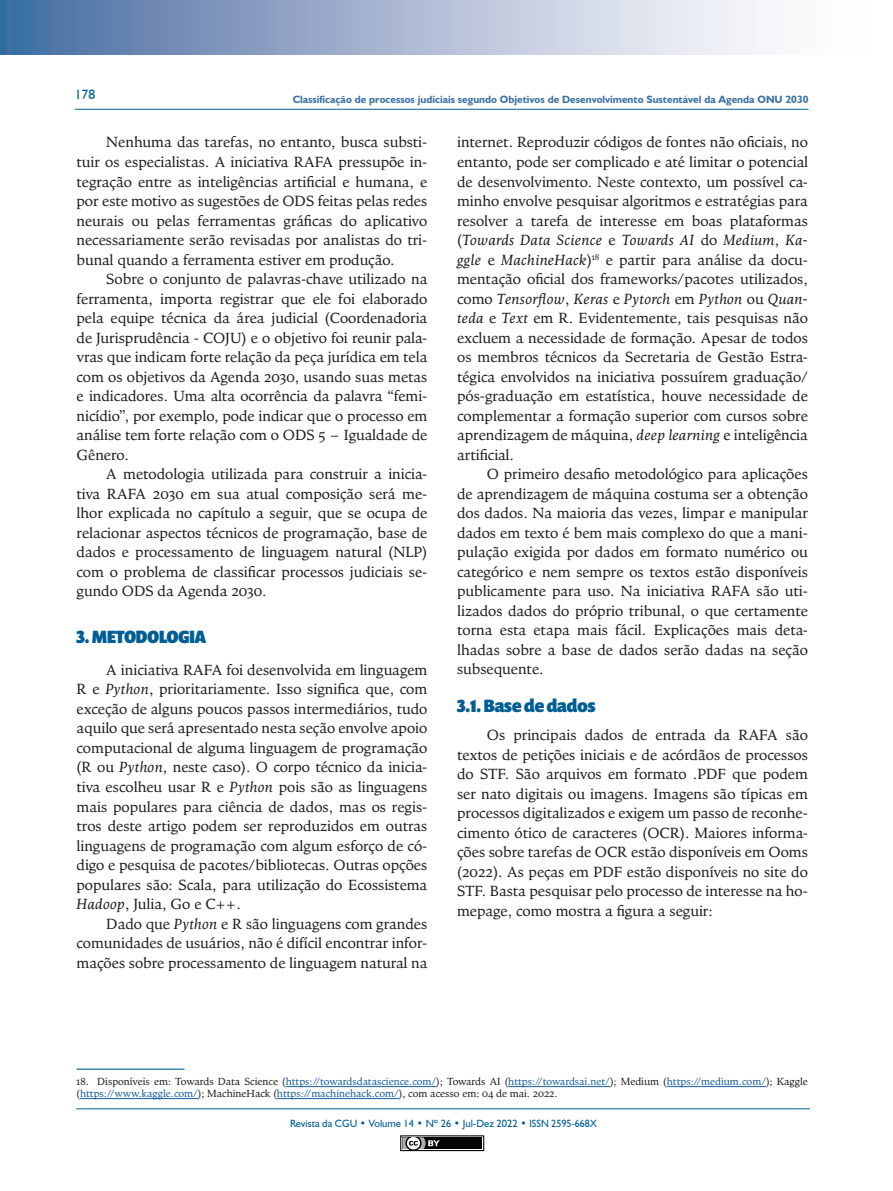
<style>
.page{position:relative;width:893px;height:1191px;background:#fff}
.page>*{position:absolute;margin:0;border:0;box-sizing:border-box;transform-origin:0 0}
.SUBTÍTULO_DUAS_COLUN{font:900 18px "Prenton RP Cond";color:#015d94}
.TÍTULO_DUAS_COLUNAS{font:900 18px "Prenton RP Cond";color:#015d94}
.TEXTO_DUAS_COLUNAS{font:15px/19.5px "Goodchild Pro";color:#231f20;text-align:justify}
.t1{font:13.5px "Humanist 521 BT";color:#015d94}
.NOTA_DE_RODAPÉ{font:10.5px/12px "Goodchild Pro";color:#175d9e}
.t2{font:700 10.5px "Humanist 521 BT";color:#3a71a3}
.t3{font:10.5px "Humanist 521 BT";color:#015d94}
.s1{font-style:italic}
.s2{color:#231f20}
</style>
<div class="page">
<svg style="left:0;top:0;width:769px;height:54px;background:#a3b4cf"></svg>
<hr style="left:75px;top:109px;width:733px;height:1px;background:#015d94">
<hr style="left:76px;top:1108px;width:734px;height:1px;background:#015d94">
<div style="left:400px;top:1135px;width:84px;height:16px;border:1px solid #040503"></div>
<div style="left:402px;top:1137px;width:80px;height:12px;background:#040503"></div>
<svg style="left:400px;top:1135px;width:40px;height:16px"></svg>
<hr style="left:77px;top:1068px;width:108px;height:1px;background:#015d94">
<hr style="left:286px;top:1086px;width:150px;height:1px;background:#175d9e">
<hr style="left:508px;top:1086px;width:102px;height:1px;background:#175d9e">
<hr style="left:667px;top:1086px;width:99px;height:1px;background:#175d9e">
<hr style="left:80px;top:1098px;width:118px;height:1px;background:#175d9e">
<hr style="left:277px;top:1098px;width:122px;height:1px;background:#175d9e">
<p class="t1" style="left:75px;top:86px;width:22px">178</p>
<p class="t2" style="left:293px;top:93px;width:517px">Classificação de processos judiciais segundo Objetivos de Desenvolvimento Sustentável da Agenda ONU 2030</p>
<p class="TEXTO_DUAS_COLUNAS" style="left:77px;top:133px;width:352px;text-indent:30px">Nenhuma das tarefas, no entanto, busca substi&shy;tuir os especialistas. A iniciativa RAFA pressupõe in&shy;tegração entre as inteligências artificial e humana, e por este motivo as sugestões de ODS feitas pelas redes neurais ou pelas ferramentas gráficas do aplicativo necessariamente serão revisadas por analistas do tri&shy;bunal quando a ferramenta estiver em produção.</p>
<p class="TEXTO_DUAS_COLUNAS" style="left:77px;top:269px;width:352px;text-indent:30px">Sobre o conjunto de palavras-chave utilizado na ferramenta, importa registrar que ele foi elaborado pela equipe técnica da área judicial (Coordenadoria de Jurisprudência - COJU) e o objetivo foi reunir pala&shy;vras que indicam forte relação da peça jurídica em tela com os objetivos da Agenda 2030, usando suas metas e indicadores. Uma alta ocorrência da palavra “femi&shy;nicídio”, por exemplo, pode indicar que o processo em análise tem forte relação com o ODS 5 – Igualdade de Gênero.</p>
<p class="TEXTO_DUAS_COLUNAS" style="left:77px;top:464px;width:352px;text-indent:30px">A metodologia utilizada para construir a inicia&shy;tiva RAFA 2030 em sua atual composição será me&shy;lhor explicada no capítulo a seguir, que se ocupa de relacionar aspectos técnicos de programação, base de dados e processamento de linguagem natural (NLP) com o problema de classificar processos judiciais se&shy;gundo ODS da Agenda 2030.</p>
<p class="TÍTULO_DUAS_COLUNAS" style="left:77px;top:625px;width:131px">3. METODOLOGIA</p>
<p class="TEXTO_DUAS_COLUNAS" style="left:77px;top:660px;width:352px;text-indent:30px">A iniciativa RAFA foi desenvolvida em linguagem R e <span class="s1">Python</span>, prioritariamente. Isso significa que, com exceção de alguns poucos passos intermediários, tudo aquilo que será apresentado nesta seção envolve apoio computacional de alguma linguagem de programação (R ou <span class="s1">Python</span>, neste caso). O corpo técnico da inicia&shy;tiva escolheu usar R e <span class="s1">Python</span> pois são as linguagens mais populares para ciência de dados, mas os regis&shy;tros deste artigo podem ser reproduzidos em outras linguagens de programação com algum esforço de có&shy;digo e pesquisa de pacotes/bibliotecas. Outras opções populares são: Scala, para utilização do Ecossistema <span class="s1">Hadoop</span>, Julia, Go e C++.</p>
<p class="TEXTO_DUAS_COLUNAS" style="left:77px;top:913px;width:352px;text-indent:30px">Dado que <span class="s1">Python</span> e R são linguagens com grandes comunidades de usuários, não é difícil encontrar infor&shy;mações sobre processamento de linguagem natural na</p>
<p class="TEXTO_DUAS_COLUNAS" style="left:457px;top:133px;width:352px">internet. Reproduzir códigos de fontes não oficiais, no entanto, pode ser complicado e até limitar o potencial de desenvolvimento. Neste contexto, um possível ca&shy;minho envolve pesquisar algoritmos e estratégias para resolver a tarefa de interesse em boas plataformas (<span class="s1">Towards Data Science</span> e <span class="s1">Towards AI</span> do <span class="s1">Medium</span>, <span class="s1">Ka&shy;ggle</span> e <span class="s1">MachineHack</span>)<sup>18</sup> e partir para análise da docu&shy;mentação oficial dos frameworks/pacotes utilizados, como <span class="s1">Tensorflow</span>, <span class="s1">Keras</span> e <span class="s1">Pytorch</span> em <span class="s1">Python</span> ou <span class="s1">Quan&shy;teda</span> e <span class="s1">Text</span> em R. Evidentemente, tais pesquisas não excluem a necessidade de formação. Apesar de todos os membros técnicos da Secretaria de Gestão Estra&shy;tégica envolvidos na iniciativa possuírem graduação/ pós-graduação em estatística, houve necessidade de complementar a formação superior com cursos sobre aprendizagem de máquina, <span class="s1">deep learning</span> e inteligência artificial.</p>
<p class="TEXTO_DUAS_COLUNAS" style="left:457px;top:464px;width:352px;text-indent:30px">O primeiro desafio metodológico para aplicações de aprendizagem de máquina costuma ser a obtenção dos dados. Na maioria das vezes, limpar e manipular dados em texto é bem mais complexo do que a mani&shy;pulação exigida por dados em formato numérico ou categórico e nem sempre os textos estão disponíveis publicamente para uso. Na iniciativa RAFA são uti&shy;lizados dados do próprio tribunal, o que certamente torna esta etapa mais fácil. Explicações mais deta&shy;lhadas sobre a base de dados serão dadas na seção subsequente.</p>
<p class="SUBTÍTULO_DUAS_COLUN" style="left:457px;top:694px;width:140px">3.1. Base de dados</p>
<p class="TEXTO_DUAS_COLUNAS" style="left:457px;top:725px;width:352px;text-indent:30px">Os principais dados de entrada da RAFA são textos de petições iniciais e de acórdãos de processos do STF. São arquivos em formato .PDF que podem ser nato digitais ou imagens. Imagens são típicas em processos digitalizados e exigem um passo de reconhe&shy;cimento ótico de caracteres (OCR). Maiores informa&shy;ções sobre tarefas de OCR estão disponíveis em Ooms (2022). As peças em PDF estão disponíveis no site do STF. Basta pesquisar pelo processo de interesse na ho&shy;mepage, como mostra a figura a seguir:</p>
<p class="NOTA_DE_RODAPÉ" style="left:77px;top:1075px;width:733px"><span class="s2">18. Disponíveis em: Towards Data Science (</span>https://towardsdatascience.com/<span class="s2">); Towards AI (</span>https://towardsai.net/<span class="s2">); Medium (</span>https://medium.com/<span class="s2">); Kaggle (</span>https://www.kaggle.com/<span class="s2">); MachineHack (</span>https://machinehack.com/<span class="s2">), com acesso em: 04 de mai. 2022.</span></p>
<p class="t3" style="left:290px;top:1116px;width:309px">Revista da CGU • Volume 14 • Nº 26 • Jul-Dez 2022 • ISSN 2595-668X</p>
</div>
